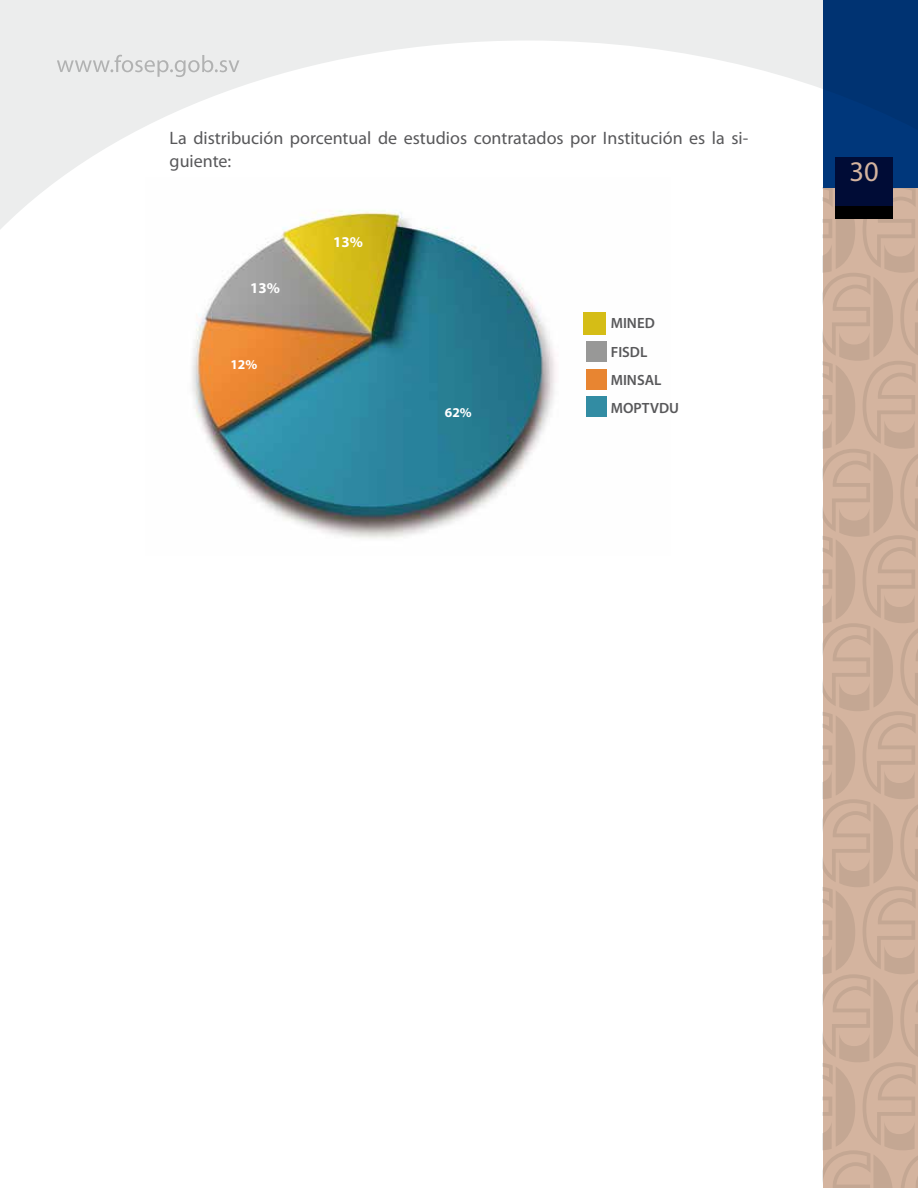
<style>
.page{position:relative;width:918px;height:1188px;background:#fff}
.page>*{position:absolute;margin:0;border:0;box-sizing:border-box;transform-origin:0 0}
.t1{font:28.5px "Myriad Pro";color:#d4b49f}
.t2{font:18px/22.5px "Myriad Pro";color:#58585a}
.t3{font:700 15px "Myriad Pro";color:#fff}
.t4{font:600 14.85px/28.3px "Myriad Pro";color:#58585a}
.t5{font:700 13.5px "Myriad Pro";color:#fff}
</style>
<div class="page">
<svg style="left:823px;top:230px;width:95px;height:958px;background:#ceaf9a"></svg>
<svg style="left:0;top:0;width:918px;height:230px"></svg>
<svg style="left:57px;top:55px;width:182px;height:22px;background:#dfe0e0"></svg>
<img style="left:146px;top:177px;width:525px;height:362px">
<div style="left:587px;top:342px;width:20px;height:20px;background:#989897"></div>
<div style="left:587px;top:369px;width:20px;height:20px;background:#e88531"></div>
<div style="left:587px;top:396px;width:20px;height:21px;background:#328ca3"></div>
<div style="left:583px;top:313px;width:23px;height:22px;background:#d5bd16"></div>
<p class="t2" style="left:170px;top:126px;width:580px">La distribución porcentual de estudios contratados por Institución es la si&shy;guiente:</p>
<p class="t3" style="left:250px;top:278px;width:31px">13%</p>
<p class="t5" style="left:230px;top:356px;width:28px">12%</p>
<p class="t3" style="left:333px;top:232px;width:31px">13%</p>
<p class="t5" style="left:445px;top:403px;width:28px">62%</p>
<p class="t4" style="left:611px;top:309px;width:70px">MINED<br>FISDL<br>MINSAL<br>MOPTVDU</p>
<h1 class="t1" style="left:849px;top:154px;width:31px">30</h1>
</div>
